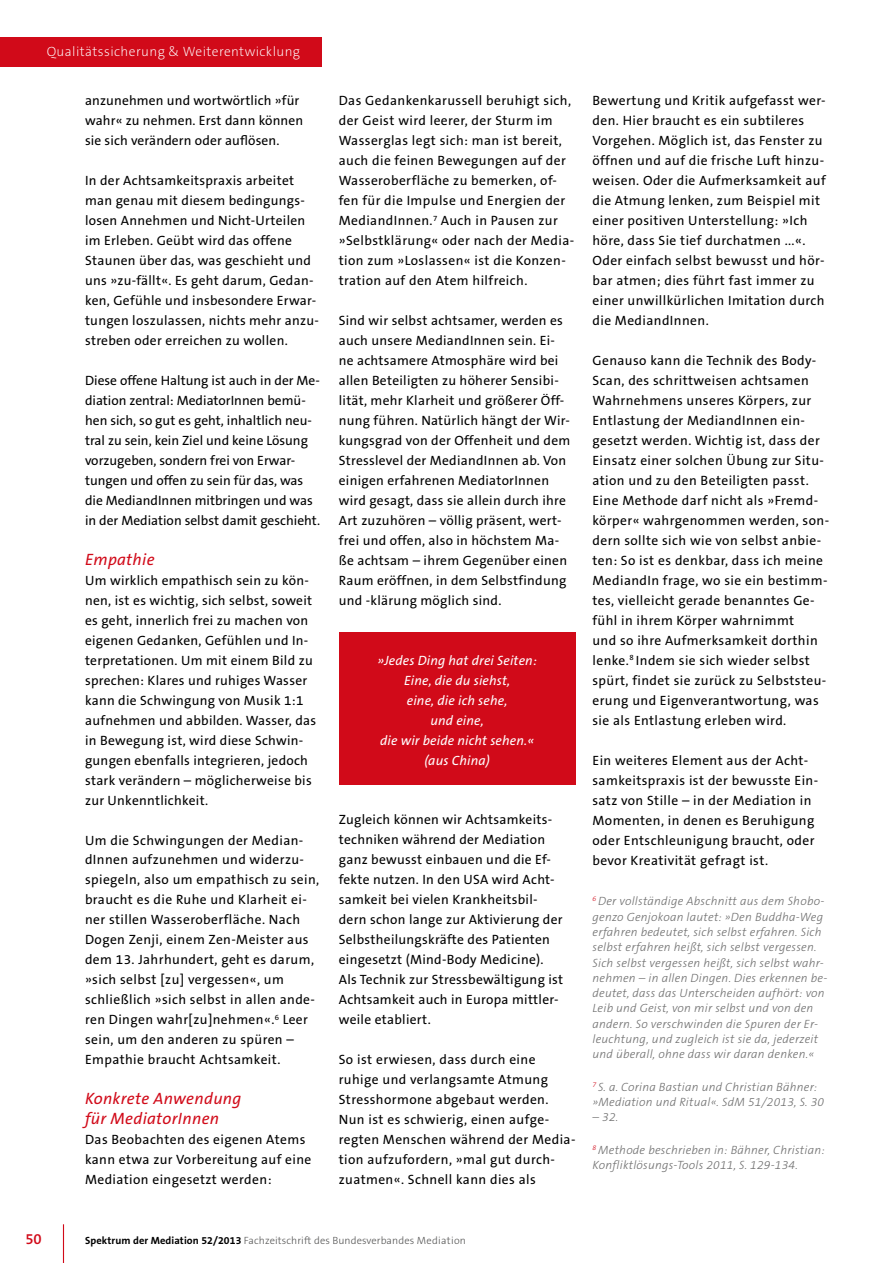
<style>
.page{position:relative;width:893px;height:1263px;background:#fff}
.page>*{position:absolute;margin:0;border:0;box-sizing:border-box;transform-origin:0 0}
.t1{font:italic 16.5px/20px "The Sans B5 Plain";letter-spacing:.02em;color:#d10a19}
.t2{font:600 15px "The Sans B6";color:#d10a19}
.t3{font:13.5px/20px "The Sans B5 Plain";letter-spacing:.02em;color:#000}
.t4{font:13.5px/20px "The Sans B5 Plain";color:#000}
.t5{font:italic 13.5px/20px "The Sans B5 Plain";letter-spacing:.01em;color:#fff;text-align:center}
.t6{font:200 13.5px "The Sans B2";letter-spacing:.03em;color:#fff}
.t7{font:italic 300 12px/15.3px "The Sans B3";letter-spacing:.02em;color:#6e6e6e}
.t8{font:300 10.5px "The Sans B3";letter-spacing:.01em;color:#565655}
.s1{font-family:"The Sans B7";font-weight:700;color:#000}
</style>
<div class="page">
<div style="left:0;top:37px;width:322px;height:30px;background:#d10a19"></div>
<hr style="left:63px;top:1224px;width:1px;height:39px;background:#d10a19">
<div style="left:339px;top:632px;width:236px;height:152px;background:#d10a19"></div>
<p class="t6" style="left:47px;top:45px;width:255px">Qualitätssicherung &amp; Weiterentwicklung</p>
<p class="t3" style="left:85px;top:91px;width:220px">anzunehmen und wortwörtlich »für wahr« zu nehmen. Erst dann können sie sich verändern oder auflösen.</p>
<p class="t3" style="left:85px;top:171px;width:235px">In der Achtsamkeitspraxis arbeitet man genau mit diesem bedingungs&shy;losen Annehmen und Nicht-Urteilen im Erleben. Geübt wird das offene Staunen über das, was geschieht und uns »zu-fällt«. Es geht darum, Gedan&shy;ken, Gefühle und insbesondere Erwar&shy;tungen loszulassen, nichts mehr anzu&shy;streben oder erreichen zu wollen.</p>
<p class="t4" style="left:85px;top:371px;width:237px">Diese offene Haltung ist auch in der Me&shy;diation zentral: MediatorInnen bemü&shy;hen sich, so gut es geht, inhaltlich neu&shy;tral zu sein, kein Ziel und keine Lösung vorzugeben, sondern frei von Erwar&shy;tungen und offen zu sein für das, was die MediandInnen mitbringen und was in der Mediation selbst damit geschieht.</p>
<p class="t1" style="left:85px;top:550px;width:71px">Empathie</p>
<p class="t3" style="left:85px;top:571px;width:233px">Um wirklich empathisch sein zu kön&shy;nen, ist es wichtig, sich selbst, soweit es geht, innerlich frei zu machen von eigenen Gedanken, Gefühlen und In&shy;terpretationen. Um mit einem Bild zu sprechen: Klares und ruhiges Wasser kann die Schwingung von Musik 1:1 aufnehmen und abbilden. Wasser, das in Bewegung ist, wird diese Schwin&shy;gungen ebenfalls integrieren, jedoch stark verändern – möglicherweise bis zur Unkenntlichkeit.</p>
<p class="t3" style="left:85px;top:830px;width:236px">Um die Schwingungen der Median&shy;dInnen aufzunehmen und widerzu&shy;spiegeln, also um empathisch zu sein, braucht es die Ruhe und Klarheit ei&shy;ner stillen Wasseroberfläche. Nach Dogen Zenji, einem Zen-Meister aus dem 13. Jahrhundert, geht es darum, »sich selbst [zu] vergessen«, um schließlich »sich selbst in allen ande&shy;ren Dingen wahr[zu]nehmen«.<sup>6</sup> Leer sein, um den anderen zu spüren – Empathie braucht Achtsamkeit.</p>
<p class="t1" style="left:85px;top:1089px;width:158px">Konkrete Anwendung für MediatorInnen</p>
<p class="t3" style="left:85px;top:1130px;width:228px">Das Beobachten des eigenen Atems kann etwa zur Vorbereitung auf eine<br>Mediation eingesetzt werden:</p>
<p class="t3" style="left:339px;top:91px;width:237px">Das Gedankenkarussell beruhigt sich, der Geist wird leerer, der Sturm im Wasserglas legt sich: man ist bereit, auch die feinen Bewegungen auf der Wasseroberfläche zu bemerken, of&shy;fen für die Impulse und Energien der MediandInnen.<sup>7</sup> Auch in Pausen zur »Selbstklärung« oder nach der Media&shy;tion zum »Loslassen« ist die Konzen&shy;tration auf den Atem hilfreich.</p>
<p class="t3" style="left:339px;top:311px;width:233px">Sind wir selbst achtsamer, werden es auch unsere MediandInnen sein. Ei&shy;ne achtsamere Atmosphäre wird bei allen Beteiligten zu höherer Sensibi&shy;lität, mehr Klarheit und größerer Öff&shy;nung führen. Natürlich hängt der Wir&shy;kungsgrad von der Offenheit und dem Stresslevel der MediandInnen ab. Von einigen erfahrenen MediatorInnen wird gesagt, dass sie allein durch ihre Art zuzuhören – völlig präsent, wert&shy;frei und offen, also in höchstem Ma&shy;ße achtsam – ihrem Gegenüber einen Raum eröffnen, in dem Selbstfindung und -klärung möglich sind.</p>
<p class="t5" style="left:378px;top:650px;width:161px">»Jedes Ding hat drei Seiten:<br>Eine, die du siehst,<br>eine, die ich sehe,<br>und eine,<br>die wir beide nicht sehen.« (aus China)</p>
<p class="t3" style="left:339px;top:810px;width:226px">Zugleich können wir Achtsamkeits&shy;techniken während der Mediation ganz bewusst einbauen und die Ef&shy;fekte nutzen. In den USA wird Acht&shy;samkeit bei vielen Krankheitsbil&shy;dern schon lange zur Aktivierung der Selbstheilungskräfte des Patienten eingesetzt (Mind-Body Medicine).<br>Als Technik zur Stressbewältigung ist Achtsamkeit auch in Europa mittler&shy;weile etabliert.</p>
<p class="t3" style="left:339px;top:1050px;width:238px">So ist erwiesen, dass durch eine ruhige und verlangsamte Atmung Stresshormone abgebaut werden.<br>Nun ist es schwierig, einen aufge&shy;regten Menschen während der Media&shy;tion aufzufordern, »mal gut durch&shy;zuatmen«. Schnell kann dies als</p>
<p class="t3" style="left:592px;top:91px;width:235px">Bewertung und Kritik aufgefasst wer&shy;den. Hier braucht es ein subtileres Vorgehen. Möglich ist, das Fenster zu öffnen und auf die frische Luft hinzu&shy;weisen. Oder die Aufmerksamkeit auf die Atmung lenken, zum Beispiel mit einer positiven Unterstellung: »Ich höre, dass Sie tief durchatmen ...«.<br>Oder einfach selbst bewusst und hör&shy;bar atmen; dies führt fast immer zu einer unwillkürlichen Imitation durch die MediandInnen.</p>
<p class="t3" style="left:592px;top:351px;width:238px">Genauso kann die Technik des Body-Scan, des schrittweisen achtsamen Wahrnehmens unseres Körpers, zur Entlastung der MediandInnen ein&shy;gesetzt werden. Wichtig ist, dass der Einsatz einer solchen Übung zur Situ&shy;ation und zu den Beteiligten passt.<br>Eine Methode darf nicht als »Fremd&shy;körper« wahrgenommen werden, son&shy;dern sollte sich wie von selbst anbie&shy;ten: So ist es denkbar, dass ich meine MediandIn frage, wo sie ein bestimm&shy;tes, vielleicht gerade benanntes Ge&shy;fühl in ihrem Körper wahrnimmt<br>und so ihre Aufmerksamkeit dorthin lenke.<sup>8</sup> Indem sie sich wieder selbst spürt, findet sie zurück zu Selbststeu&shy;erung und Eigenverantwortung, was sie als Entlastung erleben wird.</p>
<p class="t3" style="left:592px;top:750px;width:227px">Ein weiteres Element aus der Acht&shy;samkeitspraxis ist der bewusste Ein&shy;satz von Stille – in der Mediation in Momenten, in denen es Beruhigung oder Entschleunigung braucht, oder bevor Kreativität gefragt ist.</p>
<p class="t7" style="left:592px;top:894px;width:236px"><sup>6</sup> Der vollständige Abschnitt aus dem Shobo&shy;genzo Genjokoan lautet: »Den Buddha-Weg erfahren bedeutet, sich selbst erfahren. Sich selbst erfahren heißt, sich selbst vergessen.<br>Sich selbst vergessen heißt, sich selbst wahr&shy;nehmen – in allen Dingen. Dies erkennen be&shy;deutet, dass das Unterscheiden aufhört: von Leib und Geist, von mir selbst und von den andern. So verschwinden die Spuren der Er&shy;leuchtung, und zugleich ist sie da, jederzeit und überall, ohne dass wir daran denken.«</p>
<p class="t7" style="left:592px;top:1079px;width:233px"><sup>7</sup> S. a. Corina Bastian und Christian Bähner: »Mediation und Ritual«. SdM 51/2013, S. 30</p>
<p class="t7" style="left:592px;top:1110px;width:27px">– 32.</p>
<p class="t7" style="left:592px;top:1142px;width:234px"><sup>8</sup> Methode beschrieben in: Bähner, Christian:<br>Konfliktlösungs-Tools 2011, S. 129-134.</p>
<p class="t2" style="left:25px;top:1231px;width:18px">50</p>
<p class="t8" style="left:85px;top:1235px;width:382px"><span class="s1">Spektrum der Mediation 52/2013</span> Fachzeitschrift des Bundesverbandes Mediation</p>
</div>
